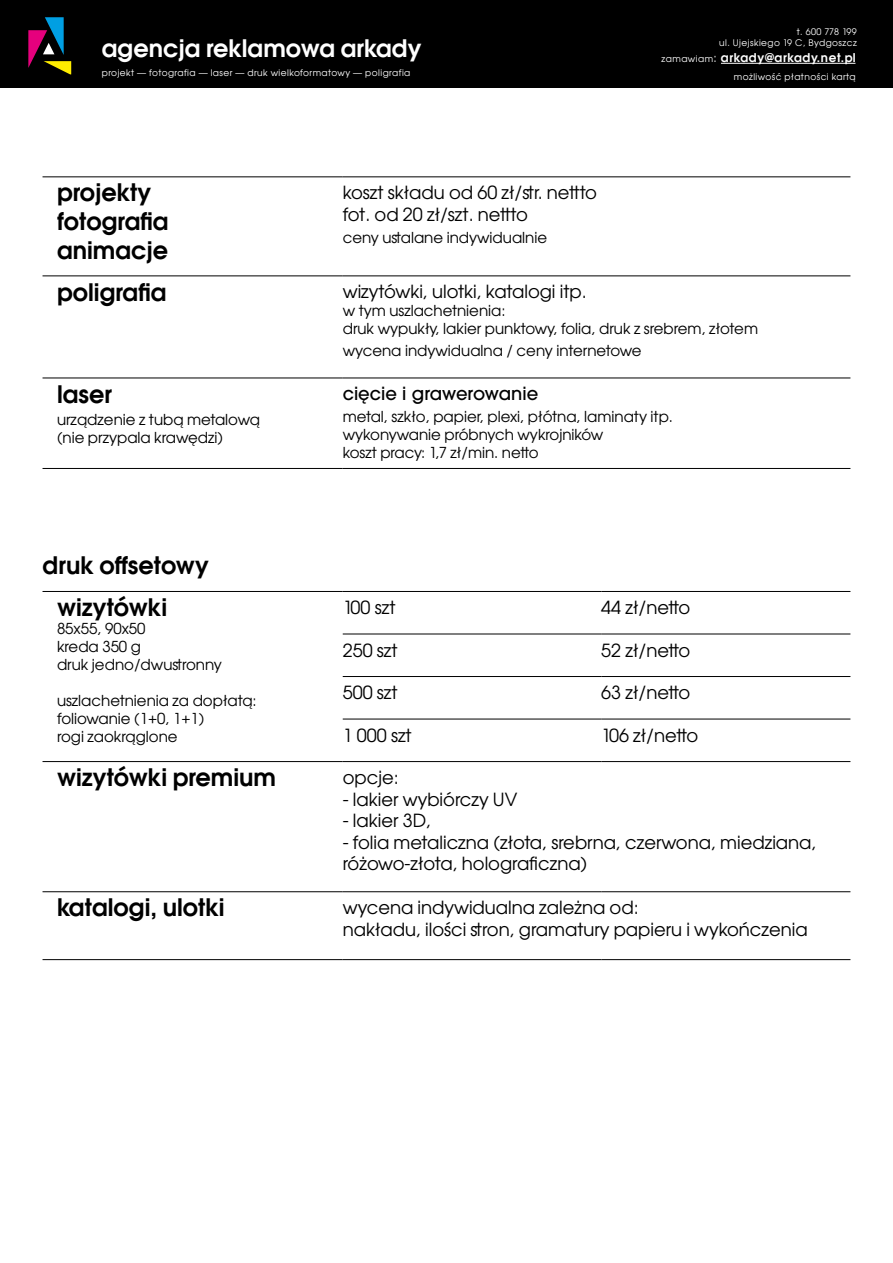
<style>
.page{position:relative;width:893px;height:1263px;background:#fff}
.page>*{position:absolute;margin:0;border:0;box-sizing:border-box;transform-origin:0 0}
.t1{font:24px/28.8px "Avant Garde Gothic ITC Dm";color:#000}
.t2{font:24px "Avant Garde Gothic ITC Dm";color:#fff}
.t3{font:18px/21.6px "Avant Garde Gothic ITC";color:#000}
.t4{font:500 18px "Avant Garde Gothic ITC";color:#000}
.t5{font:15px/18px "Avant Garde Gothic ITC";color:#000}
.t6{font:12px "Avant Garde Gothic ITC Dm";letter-spacing:.05em;color:#fff}
.t7{font:9px/10.8px "Avant Garde Gothic ITC";letter-spacing:.05em;color:#fff;text-align:right}
.s1{font-family:"Avant Garde Gothic ITC";font-size:9px}
.s2{font-family:"Avant Garde Gothic ITC"}
</style>
<div class="page">
<div style="left:0;top:0;width:893px;height:88px;background:#000"></div>
<svg style="left:28px;top:17px;width:43px;height:57px"></svg>
<hr style="left:721px;top:63px;width:134px;height:1px;background:#fff">
<hr style="left:43px;top:176px;width:300px;height:1px;background:#000">
<hr style="left:343px;top:176px;width:507px;height:1px;background:#000">
<hr style="left:43px;top:275px;width:300px;height:1px;background:#000">
<hr style="left:343px;top:275px;width:507px;height:1px;background:#000">
<hr style="left:43px;top:378px;width:300px;height:1px;background:#000">
<hr style="left:343px;top:378px;width:507px;height:1px;background:#000">
<hr style="left:43px;top:468px;width:300px;height:1px;background:#000">
<hr style="left:343px;top:468px;width:507px;height:1px;background:#000">
<hr style="left:43px;top:591px;width:300px;height:1px;background:#000">
<hr style="left:343px;top:591px;width:258px;height:1px;background:#000">
<hr style="left:601px;top:591px;width:249px;height:1px;background:#000">
<hr style="left:343px;top:634px;width:258px;height:1px;background:#000">
<hr style="left:601px;top:634px;width:249px;height:1px;background:#000">
<hr style="left:343px;top:676px;width:258px;height:1px;background:#000">
<hr style="left:601px;top:676px;width:249px;height:1px;background:#000">
<hr style="left:343px;top:719px;width:258px;height:1px;background:#000">
<hr style="left:601px;top:719px;width:249px;height:1px;background:#000">
<hr style="left:43px;top:761px;width:300px;height:1px;background:#000">
<hr style="left:343px;top:761px;width:258px;height:1px;background:#000">
<hr style="left:601px;top:761px;width:249px;height:1px;background:#000">
<hr style="left:43px;top:891px;width:300px;height:1px;background:#000">
<hr style="left:343px;top:891px;width:258px;height:1px;background:#000">
<hr style="left:601px;top:891px;width:249px;height:1px;background:#000">
<hr style="left:43px;top:959px;width:300px;height:1px;background:#000">
<hr style="left:343px;top:959px;width:258px;height:1px;background:#000">
<hr style="left:601px;top:959px;width:249px;height:1px;background:#000">
<h1 class="t2" style="left:102px;top:33px;width:321px">agencja reklamowa arkady</h1>
<p class="t7" style="left:102px;top:67px;width:310px">projekt — fotografia — laser — druk wielkoformatowy — poligrafia</p>
<h1 class="t1" style="left:57px;top:178px;width:113px">projekty fotografia animacje</h1>
<p class="t3" style="left:343px;top:182px;width:256px">koszt składu od 60 zł/str. nettto fot. od 20 zł/szt. nettto</p>
<p class="t5" style="left:343px;top:228px;width:206px">ceny ustalane indywidualnie</p>
<p class="t7" style="left:719px;top:27px;width:139px">t. 600 778 199<br>ul. Ujejskiego 19 C, Bydgoszcz</p>
<p class="t6" style="left:662px;top:50px;width:195px"><span class="s1">zamawiam</span><span class="s2">:</span> arkady@arkady.net.pl</p>
<p class="t7" style="left:734px;top:71px;width:123px">możliwość płatności kartą</p>
<h1 class="t1" style="left:57px;top:277px;width:111px">poligrafia</h1>
<p class="t3" style="left:343px;top:281px;width:245px">wizytówki, ulotki, katalogi itp.</p>
<p class="t5" style="left:343px;top:302px;width:417px">w tym uszlachetnienia:<br>druk wypukły, lakier punktowy, folia, druk z srebrem, złotem</p>
<p class="t5" style="left:343px;top:341px;width:300px">wycena indywidualna / ceny internetowe</p>
<h1 class="t1" style="left:57px;top:379px;width:57px">laser</h1>
<p class="t5" style="left:57px;top:410px;width:204px">urządzenie z tubą metalową (nie przypala krawędzi)</p>
<p class="t4" style="left:343px;top:382px;width:197px">cięcie i grawerowanie</p>
<p class="t5" style="left:343px;top:407px;width:332px">metal, szkło, papier, plexi, płótna, laminaty itp. wykonywanie próbnych wykrojników<br>koszt pracy: 1,7 zł/min. netto</p>
<h1 class="t1" style="left:43px;top:551px;width:168px">druk offsetowy</h1>
<h1 class="t1" style="left:57px;top:593px;width:112px">wizytówki</h1>
<p class="t5" style="left:57px;top:619px;width:166px">85x55, 90x50<br>kreda 350 g<br>druk jedno/dwustronny</p>
<p class="t5" style="left:57px;top:691px;width:201px">uszlachetnienia za dopłatą: foliowanie (1+0, 1+1)<br>rogi zaokrąglone</p>
<p class="t3" style="left:343px;top:596px;width:54px">100 szt</p>
<p class="t3" style="left:601px;top:596px;width:91px">44 zł/netto</p>
<p class="t3" style="left:343px;top:639px;width:56px">250 szt</p>
<p class="t3" style="left:601px;top:639px;width:91px">52 zł/netto</p>
<p class="t3" style="left:343px;top:681px;width:56px">500 szt</p>
<p class="t3" style="left:601px;top:681px;width:91px">63 zł/netto</p>
<p class="t3" style="left:343px;top:724px;width:71px">1 000 szt</p>
<p class="t3" style="left:601px;top:724px;width:98px">106 zł/netto</p>
<h1 class="t1" style="left:57px;top:763px;width:221px">wizytówki premium</h1>
<p class="t3" style="left:343px;top:766px;width:58px">opcje:</p>
<p class="t3" style="left:343px;top:788px;width:176px">- lakier wybiórczy UV</p>
<p class="t3" style="left:343px;top:810px;width:90px">- lakier 3D,</p>
<p class="t3" style="left:343px;top:831px;width:475px">- folia metaliczna (złota, srebrna, czerwona, miedziana, różowo-złota, holograficzna)</p>
<h1 class="t1" style="left:57px;top:893px;width:169px">katalogi, ulotki</h1>
<p class="t3" style="left:343px;top:897px;width:466px">wycena indywidualna zależna od:<br>nakładu, ilości stron, gramatury papieru i wykończenia</p>
</div>
